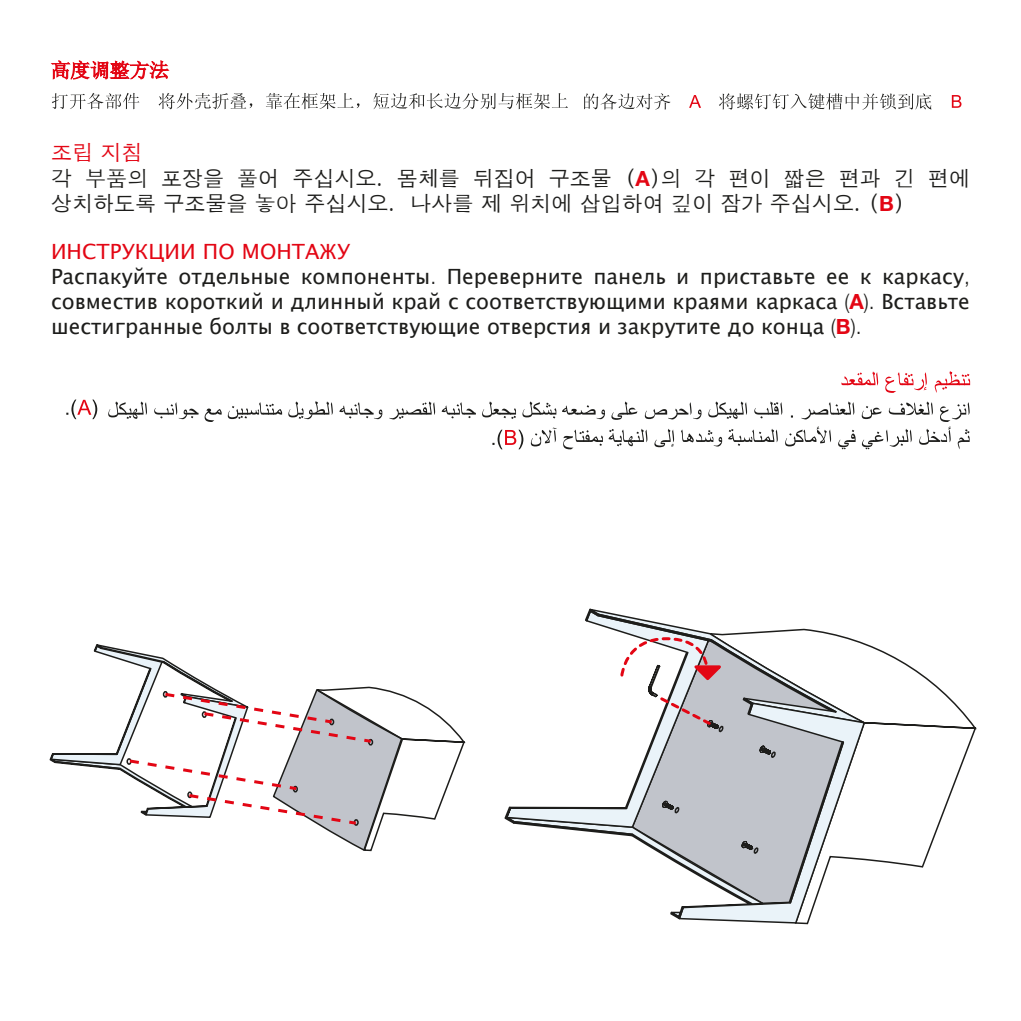
<style>
.page{position:relative;width:1021px;height:1021px;background:#fff}
.page>*{position:absolute;margin:0;border:0;box-sizing:border-box;transform-origin:0 0}
.Normale{font:21px/25.2px "Lucida Grande";color:#1d1d1b;text-align:justify}
.Normale-2{font:21px/25.2px "Apple Gothic";color:#1d1d1b}
.t1{font:21px "Lucida Grande";color:#e30614}
.t2{font:21px "Apple Gothic";color:#e30614}
.s1{font-family:"Helvetica Neue LT Std";font-weight:700;color:#e30614}
.s2{font-family:"Helvetica Neue LT Std";font-weight:300}
</style>
<div class="page">
<svg style="left:803px;top:646px;width:174px;height:279px"></svg>
<svg style="left:49px;top:644px;width:417px;height:208px"></svg>
<svg style="left:506px;top:608px;width:367px;height:314px"></svg>
<svg style="left:51px;top:60px;width:118px;height:19px"></svg>
<svg style="left:52px;top:93px;width:87px;height:16px"></svg>
<svg style="left:158px;top:93px;width:94px;height:16px"></svg>
<svg style="left:266px;top:93px;width:93px;height:16px"></svg>
<svg style="left:373px;top:93px;width:195px;height:16px"></svg>
<svg style="left:584px;top:93px;width:86px;height:17px"></svg>
<svg style="left:689px;top:95px;width:12px;height:13px"></svg>
<svg style="left:719px;top:93px;width:212px;height:17px"></svg>
<svg style="left:951px;top:95px;width:10px;height:13px"></svg>
<svg style="left:841px;top:371px;width:37px;height:14px"></svg>
<svg style="left:885px;top:372px;width:41px;height:21px"></svg>
<svg style="left:934px;top:371px;width:36px;height:22px"></svg>
<svg style="left:108px;top:401px;width:39px;height:18px"></svg>
<svg style="left:154px;top:402px;width:44px;height:17px"></svg>
<svg style="left:205px;top:408px;width:17px;height:14px"></svg>
<svg style="left:228px;top:402px;width:54px;height:17px"></svg>
<svg style="left:288px;top:401px;width:45px;height:18px"></svg>
<svg style="left:339px;top:402px;width:43px;height:17px"></svg>
<svg style="left:389px;top:401px;width:46px;height:18px"></svg>
<svg style="left:441px;top:402px;width:35px;height:16px"></svg>
<svg style="left:482px;top:401px;width:34px;height:18px"></svg>
<svg style="left:522px;top:401px;width:34px;height:17px"></svg>
<svg style="left:562px;top:405px;width:43px;height:14px"></svg>
<svg style="left:611px;top:401px;width:26px;height:19px"></svg>
<svg style="left:645px;top:402px;width:56px;height:17px"></svg>
<svg style="left:708px;top:401px;width:39px;height:18px"></svg>
<svg style="left:754px;top:401px;width:28px;height:17px"></svg>
<svg style="left:801px;top:401px;width:53px;height:18px"></svg>
<svg style="left:492px;top:430px;width:31px;height:19px"></svg>
<svg style="left:531px;top:427px;width:25px;height:19px"></svg>
<svg style="left:563px;top:429px;width:84px;height:20px"></svg>
<svg style="left:654px;top:429px;width:20px;height:18px"></svg>
<svg style="left:681px;top:429px;width:41px;height:17px"></svg>
<svg style="left:728px;top:429px;width:49px;height:17px"></svg>
<svg style="left:785px;top:426px;width:46px;height:20px"></svg>
<svg style="left:838px;top:430px;width:17px;height:19px"></svg>
<svg style="left:861px;top:401px;width:108px;height:48px"></svg>
<svg style="left:66px;top:399px;width:31px;height:20px"></svg>
<p class="t2" style="left:51px;top:141px;width:93px">조립 지침</p>
<p class="Normale-2" style="left:51px;top:166px;width:920px">각 부품의 포장을 풀어 주십시오. 몸체를 뒤집어 구조물 (<span class="s1">A</span>)의 각 편이 짧은 편과 긴 편에 상치하도록 구조물을 놓아 주십시오. 나사를 제 위치에 삽입하여 깊이 잠가 주십시오. (<span class="s1">B</span>)</p>
<p class="t1" style="left:51px;top:239px;width:301px">ИНСТРУКЦИИ ПО МОНТАЖУ</p>
<p class="Normale" style="left:51px;top:264px;width:920px">Распакуйте отдельные компоненты<span class="s2">.</span> Переверните панель и приставьте ее к каркасу<span class="s2">, </span>совместив короткий и длинный край с соответствующими краями каркаса <span class="s2">(</span><span class="s1">A</span><span class="s2">).</span> Вставьте шестигранные болты в соответствующие отверстия и закрутите до конца <span class="s2">(</span><span class="s1">B</span><span class="s2">).</span></p>
</div>
